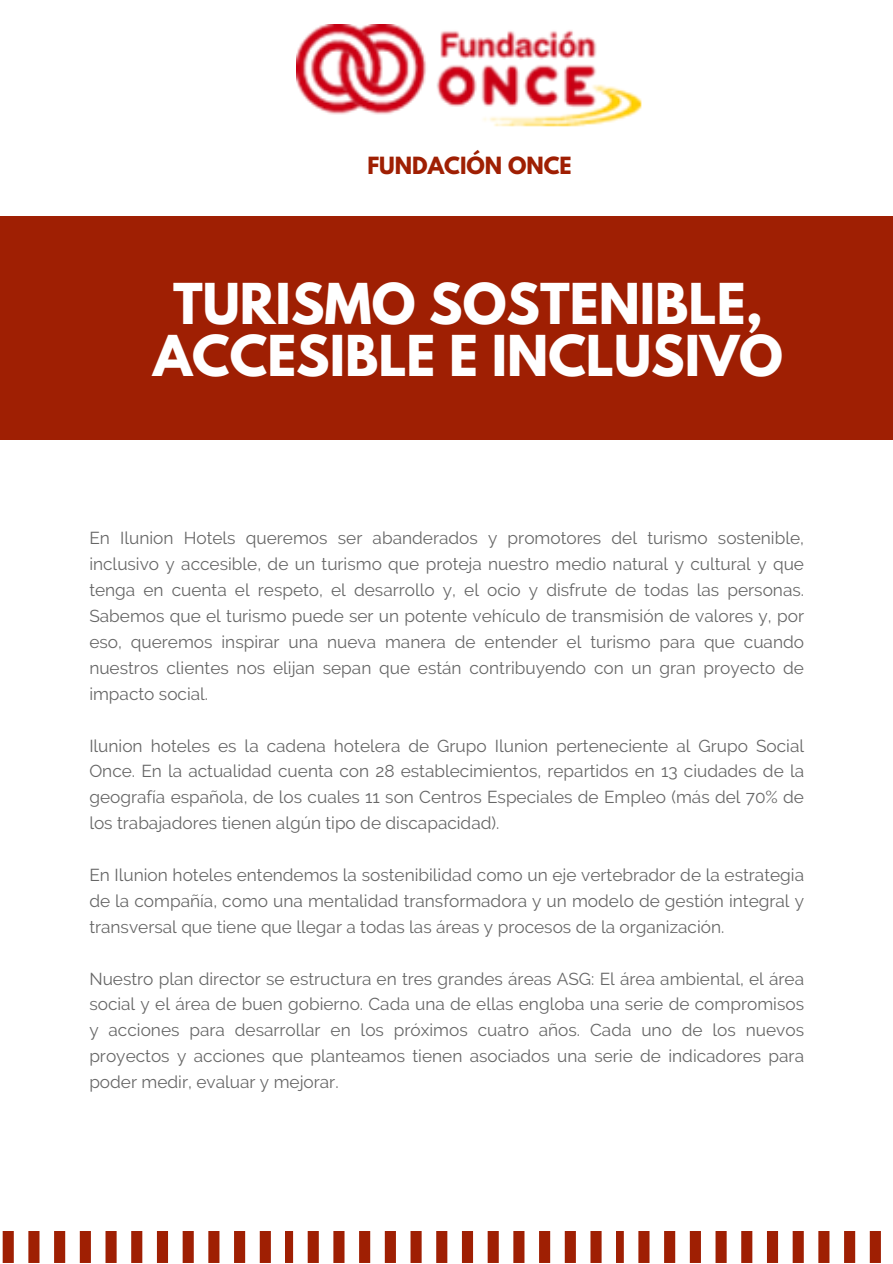
<style>
.page{position:relative;width:893px;height:1264px;background:#fff}
.page>*{position:absolute;margin:0;border:0;box-sizing:border-box;transform-origin:0 0}
.t1{font:700 49.8px/51.9px "League Spartan";color:#fff;text-align:center}
.t2{font:700 21px "League Spartan";color:#9f1f03}
.t3{font:17.25px/25.8px "Raleway";color:#000;text-align:justify}
</style>
<div class="page">
<div style="left:0;top:217px;width:892px;height:222px;background:#9f1f03"></div>
<svg style="left:2px;top:1231px;width:269px;height:31px"></svg>
<svg style="left:285px;top:1231px;width:317px;height:31px"></svg>
<svg style="left:616px;top:1231px;width:265px;height:31px"></svg>
<img style="left:296px;top:24px;width:346px;height:103px">
<p class="t2" style="left:367px;top:155px;width:206px">FUNDACIÓN ONCE</p>
<p class="t1" style="left:153px;top:284px;width:631px">TURISMO SOSTENIBLE,<br>ACCESIBLE E INCLUSIVO</p>
<p class="t3" style="left:89px;top:525px;width:716px">En Ilunion Hotels queremos ser abanderados y promotores del turismo sostenible, inclusivo y accesible, de un turismo que proteja nuestro medio natural y cultural y que tenga en cuenta el respeto, el desarrollo y, el ocio y disfrute de todas las personas.<br>Sabemos que el turismo puede ser un potente vehículo de transmisión de valores y, por eso, queremos inspirar una nueva manera de entender el turismo para que cuando nuestros clientes nos elijan sepan que están contribuyendo con un gran proyecto de impacto social.</p>
<p class="t3" style="left:89px;top:732px;width:716px">Ilunion hoteles es la cadena hotelera de Grupo Ilunion perteneciente al Grupo Social Once. En la actualidad cuenta con 28 establecimientos, repartidos en 13 ciudades de la geografía española, de los cuales 11 son Centros Especiales de Empleo (más del 70% de los trabajadores tienen algún tipo de discapacidad).</p>
<p class="t3" style="left:89px;top:862px;width:716px">En Ilunion hoteles entendemos la sostenibilidad como un eje vertebrador de la estrategia de la compañía, como una mentalidad transformadora y un modelo de gestión integral y transversal que tiene que llegar a todas las áreas y procesos de la organización.</p>
<p class="t3" style="left:89px;top:965px;width:716px">Nuestro plan director se estructura en tres grandes áreas ASG: El área ambiental, el área social y el área de buen gobierno. Cada una de ellas engloba una serie de compromisos y acciones para desarrollar en los próximos cuatro años. Cada uno de los nuevos proyectos y acciones que planteamos tienen asociados una serie de indicadores para poder medir, evaluar y mejorar.</p>
</div>
